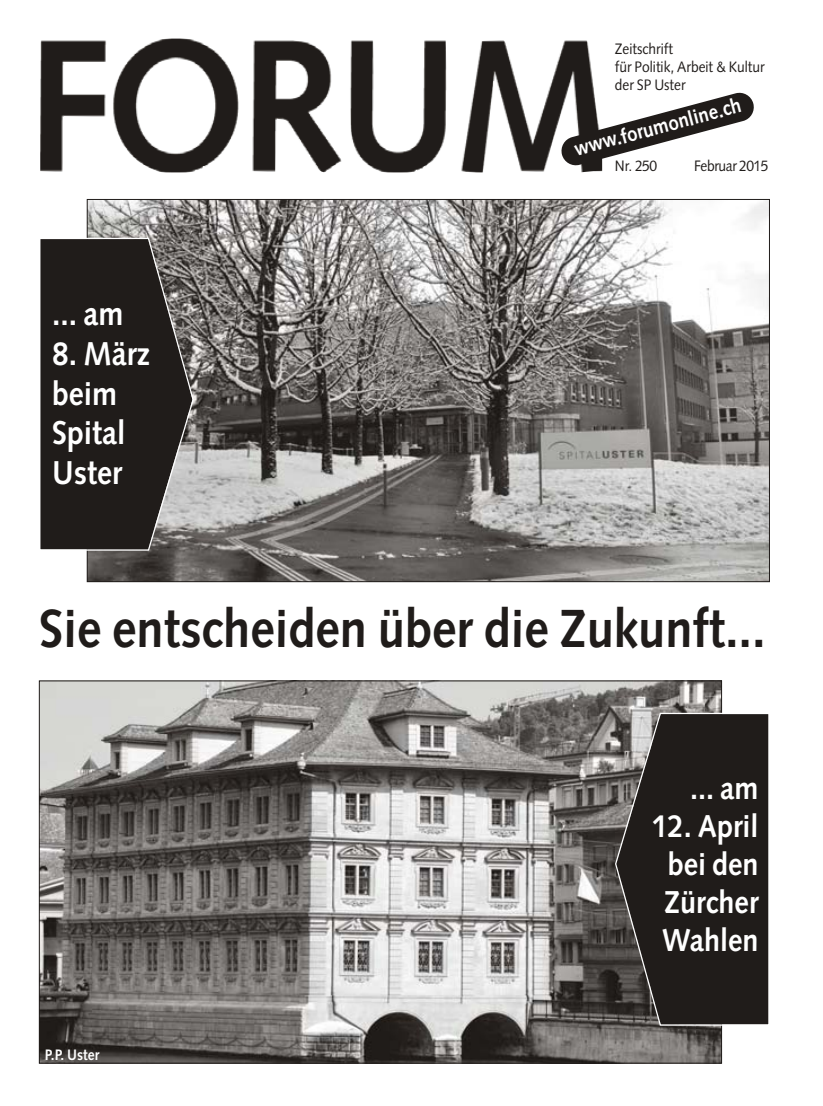
<style>
.page{position:relative;width:823px;height:1106px;background:#fff}
.page>*{position:absolute;margin:0;border:0;box-sizing:border-box;transform-origin:0 0}
.t1{font:700 53.62px "Syntax";color:#201c1a;scale:.91 1}
.t2{font:700 33px/39.6px "Syntax";color:#fff;scale:.91 1}
.t3{font:700 31.62px/37.9px "Syntax";color:#fff;text-align:center;scale:.91 1}
.t4{font:700 20.62px "Syntax";color:#fff;scale:.91 1}
.t5{font:15.12px/17.9px "Syntax";color:#201c1a;scale:.91 1}
.t6{font:15.12px "Syntax";letter-spacing:-.03em;color:#201c1a;scale:.91 1}
.t7{font:700 15.12px "Syntax";color:#fff;scale:.91 1}
</style>
<div class="page">
<img style="left:89px;top:201px;width:678px;height:379px">
<img style="left:40px;top:39px;width:561px;height:133px">
<svg style="left:559px;top:91px;width:195px;height:76px"></svg>
<img style="left:41px;top:682px;width:678px;height:379px">
<svg style="left:40px;top:238px;width:154px;height:312px;background:#44403e"></svg>
<svg style="left:614px;top:713px;width:155px;height:312px;background:#393533"></svg>
<div style="left:52px;top:300px;width:105px;height:214px;background:#201c1a"></div>
<div style="left:645px;top:775px;width:113px;height:192px;background:#201c1a"></div>
<p class="t5" style="left:614px;top:41px;width:166px">Zeitschrift<br>für Politik, Arbeit &amp; Kultur der SP Uster</p>
<h3 class="t4" style="left:572px;top:141px;width:190px;rotate:-15deg">www.forumonline.ch</h3>
<h2 class="t2" style="left:52px;top:297px;width:80px">... am</h2>
<h2 class="t2" style="left:52px;top:337px;width:109px">8. März beim<br>Spital<br>Uster</h2>
<p class="t5" style="left:614px;top:158px;width:48px">Nr. 250</p>
<p class="t6" style="left:693px;top:160px;width:83px">Februar 2015</p>
<h1 class="t1" style="left:39px;top:606px;width:799px">Sie entscheiden über die Zukunft...</h1>
<p class="t7" style="left:45px;top:1048px;width:61px">P.P. Uster</p>
<h3 class="t3" style="left:689px;top:772px;width:77px">... am</h3>
<h3 class="t3" style="left:651px;top:810px;width:119px">12. April bei den<br>Zürcher<br>Wahlen</h3>
</div>
